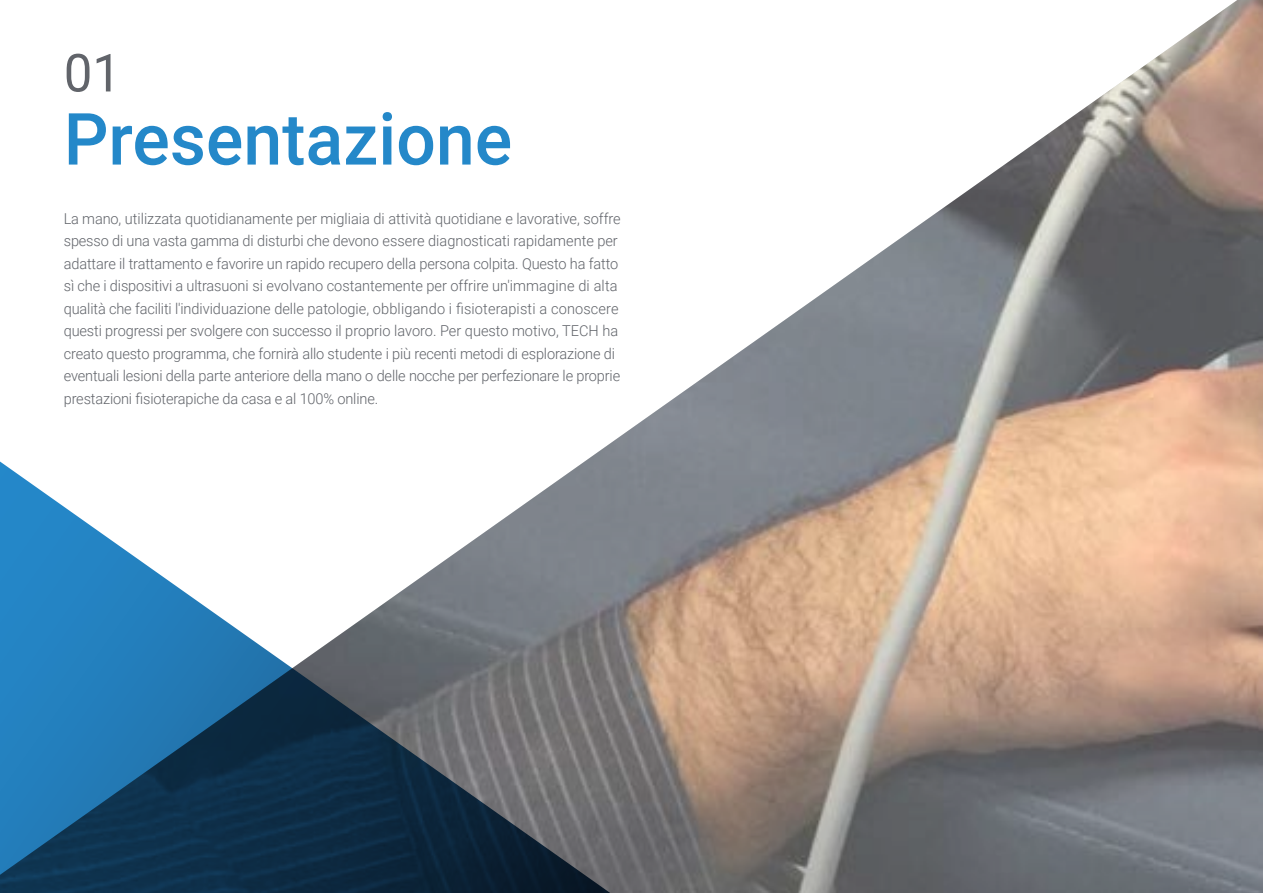
<style>
.page{position:relative;width:1263px;height:893px;background:#fff}
.page>*{position:absolute;margin:0;border:0;box-sizing:border-box;transform-origin:0 0}
.t1{font:500 72px "Roboto";color:#2488c9}
.t2{font:52.5px "Roboto";color:#61646a}
.t3{font:300 15px/22.5px "Roboto";letter-spacing:-.01em;color:#61646a}
</style>
<div class="page">
<img style="left:606px;top:0;width:657px;height:893px">
<svg style="left:0;top:446px;width:640px;height:447px"></svg>
<h2 class="t2" style="left:64px;top:36px;width:59px">01</h2>
<h1 class="t1" style="left:64px;top:89px;width:450px">Presentazione</h1>
<p class="t3" style="left:64px;top:207px;width:558px">La mano, utilizzata quotidianamente per migliaia di attività quotidiane e lavorative, soffre spesso di una vasta gamma di disturbi che devono essere diagnosticati rapidamente per adattare il trattamento e favorire un rapido recupero della persona colpita. Questo ha fatto sì che i dispositivi a ultrasuoni si evolvano costantemente per offrire un'immagine di alta qualità che faciliti l'individuazione delle patologie, obbligando i fisioterapisti a conoscere questi progressi per svolgere con successo il proprio lavoro. Per questo motivo, TECH ha creato questo programma, che fornirà allo studente i più recenti metodi di esplorazione di eventuali lesioni della parte anteriore della mano o delle nocche per perfezionare le proprie prestazioni fisioterapiche da casa e al 100% online.</p>
</div>
